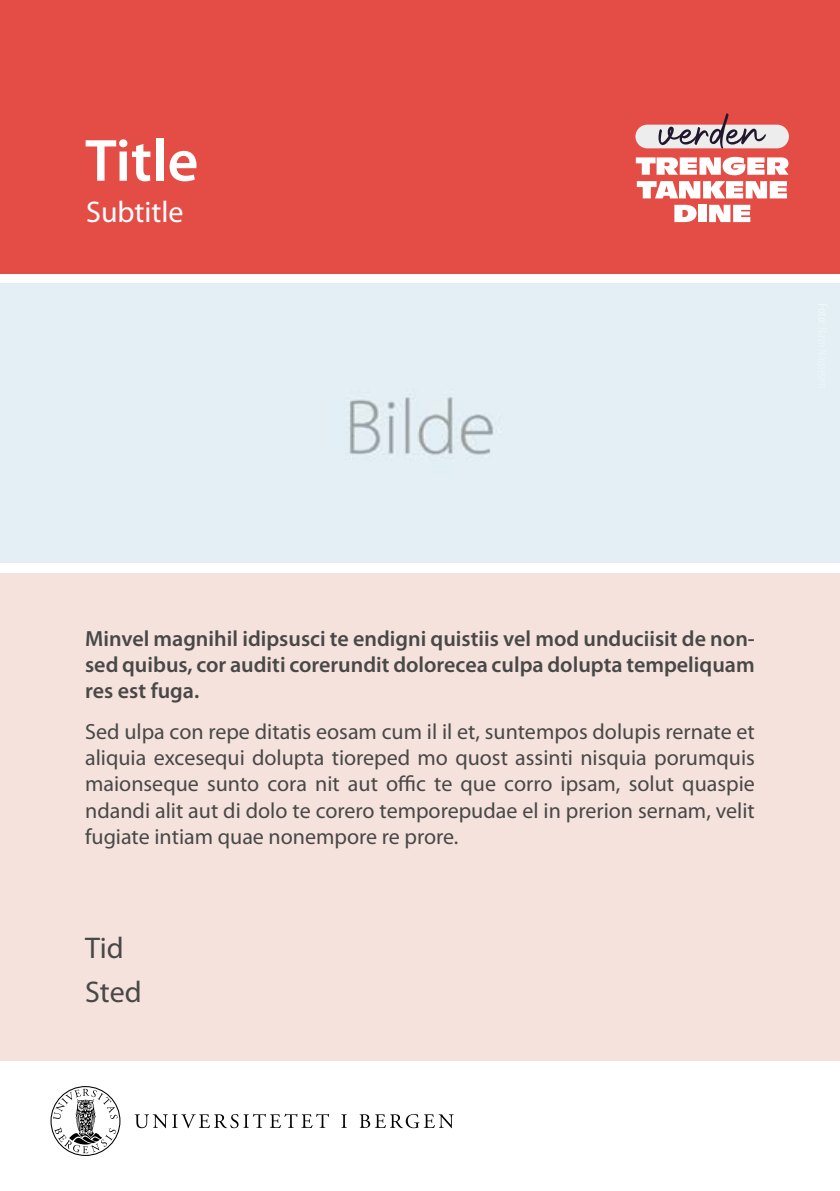
<style>
.page{position:relative;width:840px;height:1191px;background:#fff}
.page>*{position:absolute;margin:0;border:0;box-sizing:border-box;transform-origin:0 0}
.Tittel_forside{font:600 60px "Myriad Pro";color:#fff}
.Undertittel_forside{font:30px "Myriad Pro";color:#fff}
.Tid_Sted{font:30px "Myriad Pro";color:#484847}
.Brødtekst{font:22px/26.4px "Myriad Pro";color:#484847;text-align:justify}
.Ingress_forside{font:600 22px/26px "Myriad Pro";color:#484847;text-align:justify}
</style>
<div class="page">
<div style="left:0;top:283px;width:839px;height:280px;background:#e4eff5"></div>
<div style="left:0;top:0;width:839px;height:274px;background:#e44d45"></div>
<div style="left:0;top:573px;width:839px;height:487px;background:#f5e2dd"></div>
<svg style="left:635px;top:157px;width:153px;height:18px"></svg>
<svg style="left:636px;top:181px;width:150px;height:17px"></svg>
<svg style="left:674px;top:205px;width:22px;height:17px"></svg>
<div style="left:698px;top:205px;width:8px;height:17px;background:#fff"></div>
<svg style="left:709px;top:205px;width:41px;height:17px"></svg>
<div style="left:635px;top:125px;width:153px;height:23px;background:#eeedee;border-radius:12px"></div>
<svg style="left:658px;top:113px;width:107px;height:36px"></svg>
<svg style="left:50px;top:1086px;width:70px;height:70px"></svg>
<svg style="left:134px;top:1113px;width:319px;height:15px"></svg>
<h1 class="Tittel_forside" style="left:85px;top:127px;width:115px">Title</h1>
<h2 class="Undertittel_forside" style="left:86px;top:196px;width:99px">Subtitle</h2>
<h3 class="Ingress_forside" style="left:85px;top:626px;width:670px">Minvel magnihil idipsusci te endigni quistiis vel mod unduciisit de non&shy;sed quibus, cor auditi corerundit dolorecea culpa dolupta tempeliquam res est fuga.</h3>
<p class="Brødtekst" style="left:85px;top:718px;width:671px">Sed ulpa con repe ditatis eosam cum il il et, suntempos dolupis rernate et aliquia excesequi dolupta tioreped mo quost assinti nisquia porumquis maionseque sunto cora nit aut offic te que corro ipsam, solut quaspie ndandi alit aut di dolo te corero temporepudae el in prerion sernam, velit fugiate intiam quae nonempore re prore.</p>
<p class="Tid_Sted" style="left:85px;top:931px;width:40px">Tid</p>
<p class="Tid_Sted" style="left:85px;top:975px;width:58px">Sted</p>
</div>
